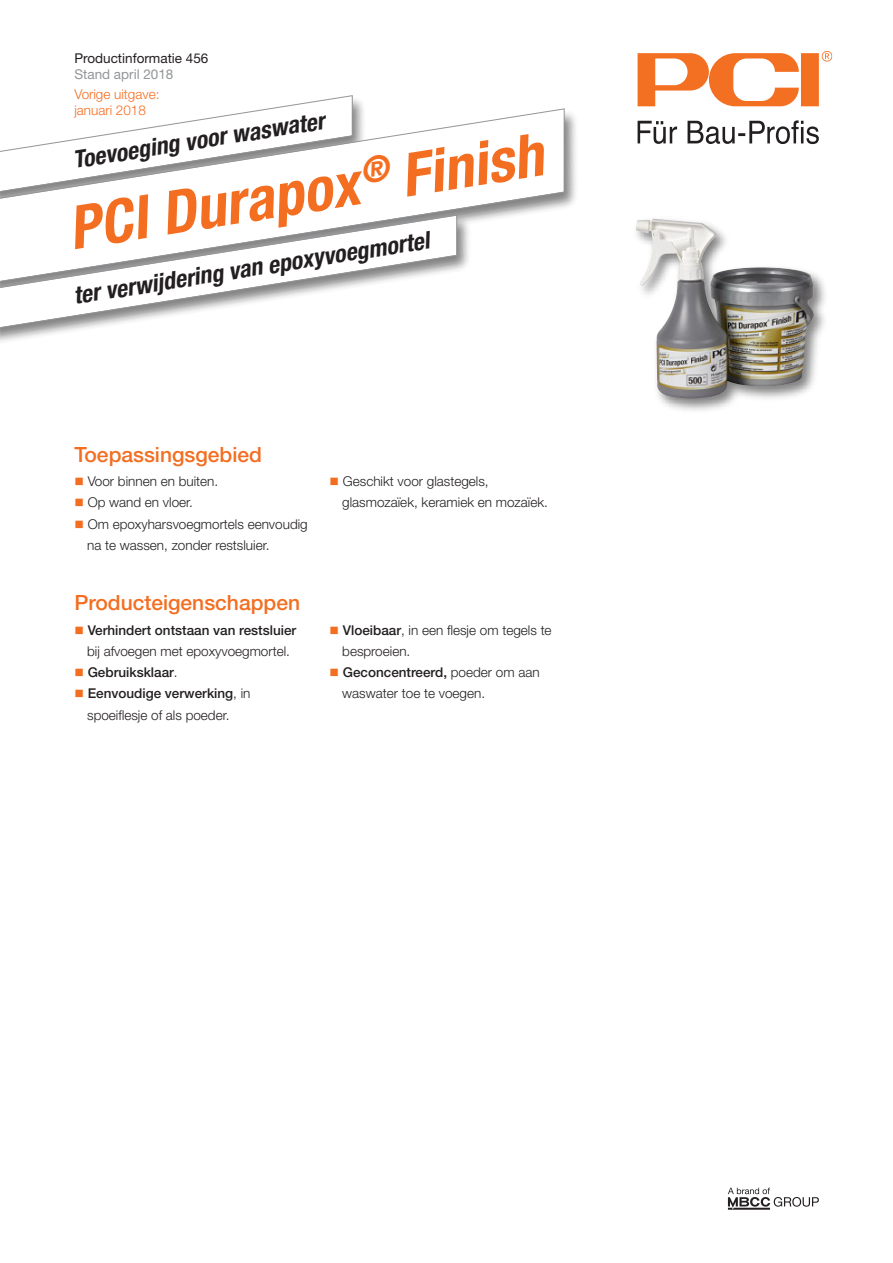
<style>
.page{position:relative;width:893px;height:1263px;background:#fff}
.page>*{position:absolute;margin:0;border:0;box-sizing:border-box;transform-origin:0 0}
.t1{font:italic 700 condensed 60px "Helvetica Neue LT Pro";color:#f36e21}
.t2{font:italic 700 condensed 24px "Helvetica Neue LT Pro";color:#231f20}
.t3{font:500 21px "Helvetica Neue LT Pro";color:#f36e21}
.t4{font:300 13.5px/21.3px "Helvetica Neue LT Pro";color:#231f20}
.t5{font:500 13.5px/21.3px "Helvetica Neue LT Pro";color:#231f20;text-align:center}
.t6{font:300 13.5px/16.2px "Helvetica Neue LT Pro";color:#f36e21}
.t7{font:13.5px "Helvetica Neue LT Pro";color:#231f20}
.t8{font:13.5px "Helvetica Neue LT Pro";color:#939598}
.s1{color:#f36e21}
.s2{font-weight:300}
.s3{font-weight:500}
</style>
<div class="page">
<img style="left:272px;top:100px;width:304px;height:107px">
<svg style="left:1px;top:108px;width:564px;height:112px"></svg>
<img style="left:636px;top:218px;width:189px;height:193px">
<img style="left:636px;top:219px;width:67px;height:9px">
<img style="left:1px;top:207px;width:483px;height:135px">
<svg style="left:1px;top:214px;width:456px;height:116px"></svg>
<svg style="left:637px;top:51px;width:195px;height:94px"></svg>
<svg style="left:728px;top:1187px;width:91px;height:23px"></svg>
<p class="t7" style="left:74px;top:53px;width:136px">Productinformatie 456</p>
<p class="t8" style="left:74px;top:69px;width:101px">Stand april 2018</p>
<p class="t6" style="left:74px;top:87px;width:87px">Vorige uitgave: januari 2018</p>
<h2 class="t2" style="left:72px;top:151px;width:256px;rotate:-9deg">Toevoeging voor waswater</h2>
<h1 class="t1" style="left:65px;top:207px;width:481px;rotate:-9deg">PCI Durapox<sup>®</sup> Finish</h1>
<h2 class="t2" style="left:72px;top:287px;width:361px;rotate:-9deg">ter verwijdering van epoxyvoegmortel</h2>
<h3 class="t3" style="left:74px;top:446px;width:189px">Toepassingsgebied</h3>
<p class="t4" style="left:74px;top:472px;width:145px"><span class="s1">■</span> Voor binnen en buiten.</p>
<p class="t4" style="left:74px;top:493px;width:120px"><span class="s1">■</span> Op wand en vloer.</p>
<p class="t4" style="left:87px;top:514px;width:222px;text-indent:-13px"><span class="s1">■</span> Om epoxyharsvoegmortels eenvoudig na te wassen, zonder restsluier.</p>
<h3 class="t3" style="left:74px;top:595px;width:227px">Producteigenschappen</h3>
<p class="t5" style="left:74px;top:620px;width:223px"><span class="s1">■</span> Verhindert ontstaan van restsluier <span class="s2">bij afvoegen met epoxyvoegmortel.</span></p>
<p class="t5" style="left:74px;top:663px;width:105px"><span class="s1">■</span> Gebruiksklaar<span class="s2">.</span></p>
<p class="t4" style="left:87px;top:684px;width:165px;text-indent:-13px"><span class="s1">■</span> <span class="s3">Eenvoudige verwerking</span>, in spoeiflesje of als poeder.</p>
<p class="t4" style="left:342px;top:472px;width:207px;text-indent:-13px"><span class="s1">■</span> Geschikt voor glastegels, glasmozaïek, keramiek en mozaïek.</p>
<p class="t4" style="left:342px;top:620px;width:211px;text-indent:-13px"><span class="s1">■</span> <span class="s3">Vloeibaar</span>, in een flesje om tegels te besproeien.</p>
<p class="t4" style="left:342px;top:663px;width:199px;text-indent:-13px"><span class="s1">■</span> <span class="s3">Geconcentreerd,</span> poeder om aan waswater toe te voegen.</p>
</div>
